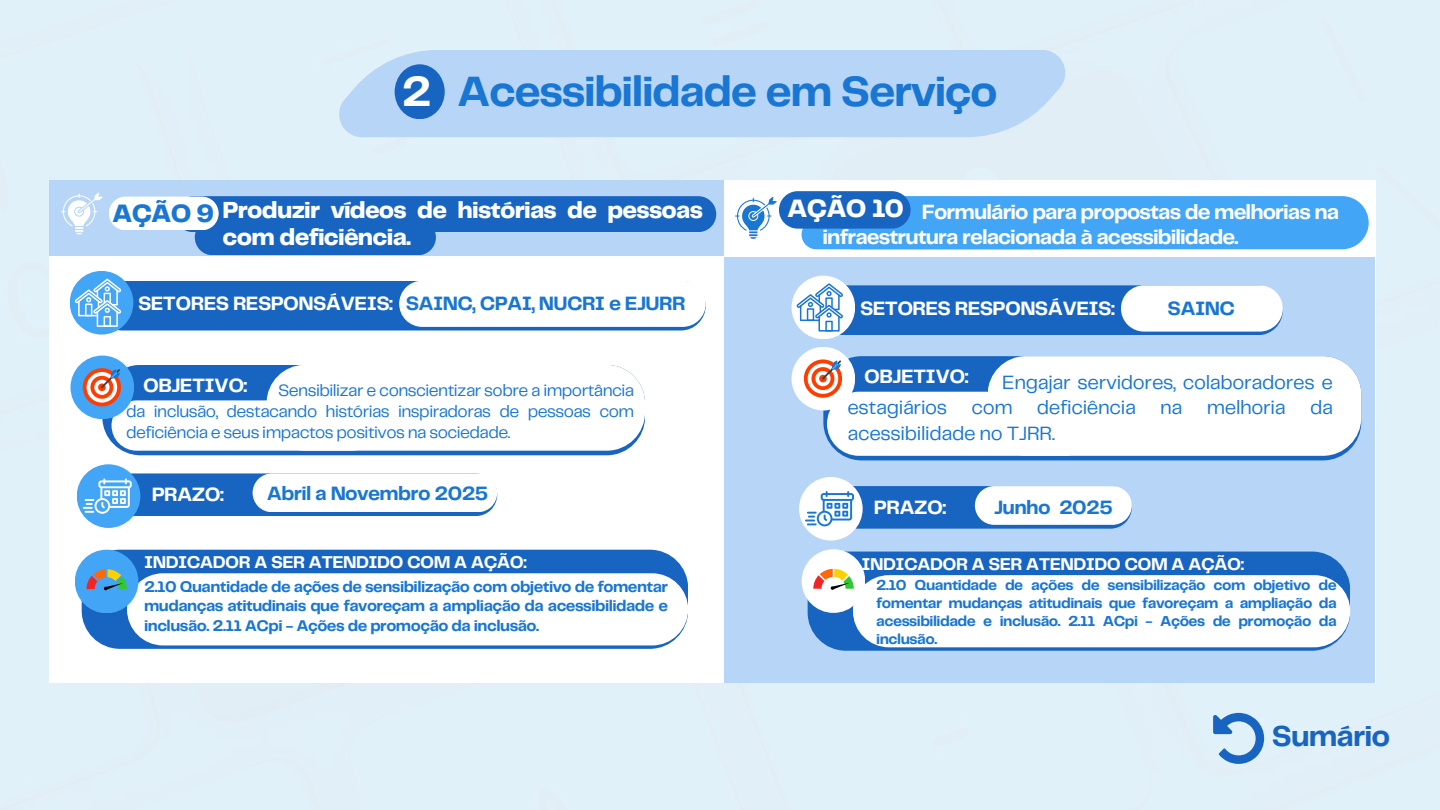
<style>
.page{position:relative;width:1440px;height:810px;background:#fff}
.page>*{position:absolute;margin:0;border:0;box-sizing:border-box;transform-origin:0 0}
.t1{font:700 44px "Telegraf";letter-spacing:-.03em;color:#1976d2}
.t2{font:700 30px "Telegraf";letter-spacing:-.03em;color:#1865c1}
.t3{font:800 26.1px "Telegraf";letter-spacing:-.03em;color:#fff}
.t4{font:800 24.1px/27px "Telegraf";letter-spacing:-.03em;color:#fff}
.t5{font:700 21.4px/24.8px "Telegraf";letter-spacing:-.04em;color:#fff}
.t6{font:700 20.1px "Telegraf";letter-spacing:-.03em;color:#1976d2}
.t7{font:700 20.1px "Telegraf";letter-spacing:-.03em;color:#fff}
.t8{font:20px/25.5px "Telegraf";letter-spacing:-.015em;color:#1976d2;text-align:justify}
.t9{font:700 17.8px "Telegraf";letter-spacing:-.03em;color:#fff}
.t10{font:17.1px/21px "Telegraf";letter-spacing:-.03em;color:#1976d2;text-align:justify}
.t11{font:700 16.1px/19.5px "Telegraf";letter-spacing:-.03em;color:#1976d2;text-align:justify}
.t12{font:700 15px/18px "Telegraf";letter-spacing:-.03em;color:#1976d2;text-align:justify}
.s1{color:#fff}
.s2{font-size:26.1px;color:#1976d2}
</style>
<div class="page">
<div style="left:49px;top:180px;width:675px;height:76px;background:#b7d5f6"></div>
<div style="left:724px;top:256px;width:651px;height:427px;background:#b7d5f6"></div>
<svg style="left:1213px;top:713px;width:51px;height:51px;background:#8bb5e1"></svg>
<svg style="left:61px;top:192px;width:42px;height:42px"></svg>
<div style="left:175px;top:196px;width:541px;height:36px;background:#1865c1;border-radius:18px"></div>
<div style="left:195px;top:219px;width:241px;height:36px;background:#1865c1;border-radius:18px"></div>
<svg style="left:109px;top:197px;width:110px;height:33px;background:#f5f8fc"></svg>
<div style="left:98px;top:281px;width:608px;height:50px;background:#1865c1;border-radius:25px"></div>
<div style="left:70px;top:271px;width:63px;height:64px;background:#42a5f5;border-radius:50%"></div>
<svg style="left:75px;top:279px;width:46px;height:48px"></svg>
<div style="left:399px;top:281px;width:307px;height:46px;background:#fff"></div>
<div style="left:102px;top:365px;width:543px;height:90px;background:#1865c1;border-radius:38px"></div>
<div style="left:112px;top:400px;width:265px;height:51px;background:#fff;border-radius:25px"></div>
<div style="left:71px;top:356px;width:63px;height:63px;background:#42a5f5;border-radius:50%"></div>
<div style="left:83px;top:368px;width:38px;height:38px;background:#ff3d00;border-radius:50%"></div>
<svg style="left:87px;top:369px;width:33px;height:34px"></svg>
<div style="left:267px;top:365px;width:378px;height:86px;background:#fff;border-radius:38px"></div>
<div style="left:77px;top:464px;width:63px;height:64px;background:#42a5f5;border-radius:50%"></div>
<svg style="left:83px;top:473px;width:414px;height:43px"></svg>
<div style="left:82px;top:550px;width:606px;height:99px;background:#1865c1;border-radius:38px"></div>
<div style="left:127px;top:573px;width:561px;height:72px;background:#fff;border-radius:36px"></div>
<div style="left:75px;top:550px;width:63px;height:63px;background:#42a5f5;border-radius:50%"></div>
<svg style="left:86px;top:569px;width:41px;height:21px"></svg>
<svg style="left:735px;top:197px;width:42px;height:42px"></svg>
<div style="left:827px;top:196px;width:542px;height:53px;background:#42a5f5;border-radius:27px"></div>
<div style="left:802px;top:220px;width:270px;height:29px;background:#42a5f5;border-radius:15px"></div>
<div style="left:779px;top:191px;width:132px;height:38px;background:#1865c1;border-radius:19px"></div>
<div style="left:820px;top:285px;width:463px;height:50px;background:#1865c1;border-radius:25px"></div>
<div style="left:792px;top:276px;width:63px;height:63px;background:#fff;border-radius:50%"></div>
<svg style="left:797px;top:283px;width:46px;height:48px"></svg>
<svg style="left:1121px;top:285px;width:162px;height:47px;background:#f1f6fb"></svg>
<div style="left:823px;top:356px;width:538px;height:104px;background:#1865c1;border-radius:38px"></div>
<div style="left:827px;top:392px;width:270px;height:64px;background:#fff;border-radius:32px"></div>
<div style="left:792px;top:347px;width:63px;height:63px;background:#fff;border-radius:50%"></div>
<svg style="left:804px;top:359px;width:38px;height:39px"></svg>
<svg style="left:808px;top:360px;width:33px;height:34px"></svg>
<div style="left:988px;top:356px;width:373px;height:100px;background:#fff;border-radius:38px"></div>
<div style="left:799px;top:477px;width:64px;height:64px;background:#fff;border-radius:50%"></div>
<svg style="left:805px;top:486px;width:327px;height:43px;background:#97bae4"></svg>
<div style="left:808px;top:552px;width:542px;height:99px;background:#1865c1;border-radius:38px"></div>
<div style="left:853px;top:575px;width:497px;height:72px;background:#fff;border-radius:36px"></div>
<div style="left:802px;top:549px;width:63px;height:64px;background:#fff;border-radius:50%"></div>
<svg style="left:813px;top:569px;width:41px;height:21px"></svg>
<div style="left:339px;top:50px;width:726px;height:87px;background:#b7d5f6"></div>
<div style="left:395px;top:64px;width:50px;height:55px;background:#1865c1;border-radius:50%"></div>
<h1 class="t1" style="left:402px;top:72px;width:598px"><span class="s1">2</span> Acessibilidade em Serviço</h1>
<h3 class="t4" style="left:223px;top:197px;width:482px;text-indent:-110px"><span class="s2">AÇÃO 9</span> Produzir vídeos de histórias de pessoas com deficiência.</h3>
<p class="t6" style="left:138px;top:295px;width:549px"><span class="s1">SETORES RESPONSÁVEIS:</span> SAINC, CPAI, NUCRI e EJURR</p>
<p class="t7" style="left:143px;top:376px;width:106px">OBJETIVO:</p>
<p class="t10" style="left:126px;top:381px;width:510px;text-indent:152px">Sensibilizar e conscientizar sobre a importância da inclusão, destacando histórias inspiradoras de pessoas com deficiência e seus impactos positivos na sociedade.</p>
<p class="t7" style="left:152px;top:486px;width:74px">PRAZO:</p>
<p class="t6" style="left:267px;top:484px;width:223px">Abril a Novembro 2025</p>
<p class="t9" style="left:144px;top:554px;width:384px">INDICADOR A SER ATENDIDO COM A AÇÃO:</p>
<p class="t11" style="left:144px;top:577px;width:526px">2.10 Quantidade de ações de sensibilização com objetivo de fomentar mudanças atitudinais que favoreçam a ampliação da acessibilidade e inclusão. 2.11 ACpi - Ações de promoção da inclusão.</p>
<h3 class="t3" style="left:787px;top:197px;width:118px">AÇÃO 10</h3>
<h3 class="t5" style="left:823px;top:201px;width:518px;text-indent:99px">Formulário para propostas de melhorias na infraestrutura relacionada à acessibilidade.</h3>
<p class="t7" style="left:860px;top:300px;width:256px">SETORES RESPONSÁVEIS:</p>
<p class="t6" style="left:1168px;top:300px;width:69px">SAINC</p>
<p class="t7" style="left:864px;top:368px;width:106px">OBJETIVO:</p>
<p class="t8" style="left:847px;top:370px;width:487px;text-indent:155px">Engajar servidores, colaboradores e estagiários com deficiência na melhoria da acessibilidade no TJRR.</p>
<p class="t7" style="left:874px;top:498px;width:74px">PRAZO:</p>
<p class="t6" style="left:994px;top:498px;width:120px">Junho 2025</p>
<p class="t9" style="left:862px;top:557px;width:384px">INDICADOR A SER ATENDIDO COM A AÇÃO:</p>
<p class="t12" style="left:876px;top:577px;width:462px">2.10 Quantidade de ações de sensibilização com objetivo de fomentar mudanças atitudinais que favoreçam a ampliação da acessibilidade e inclusão. 2.11 ACpi - Ações de promoção da inclusão.</p>
<h2 class="t2" style="left:1272px;top:723px;width:120px">Sumário</h2>
</div>
